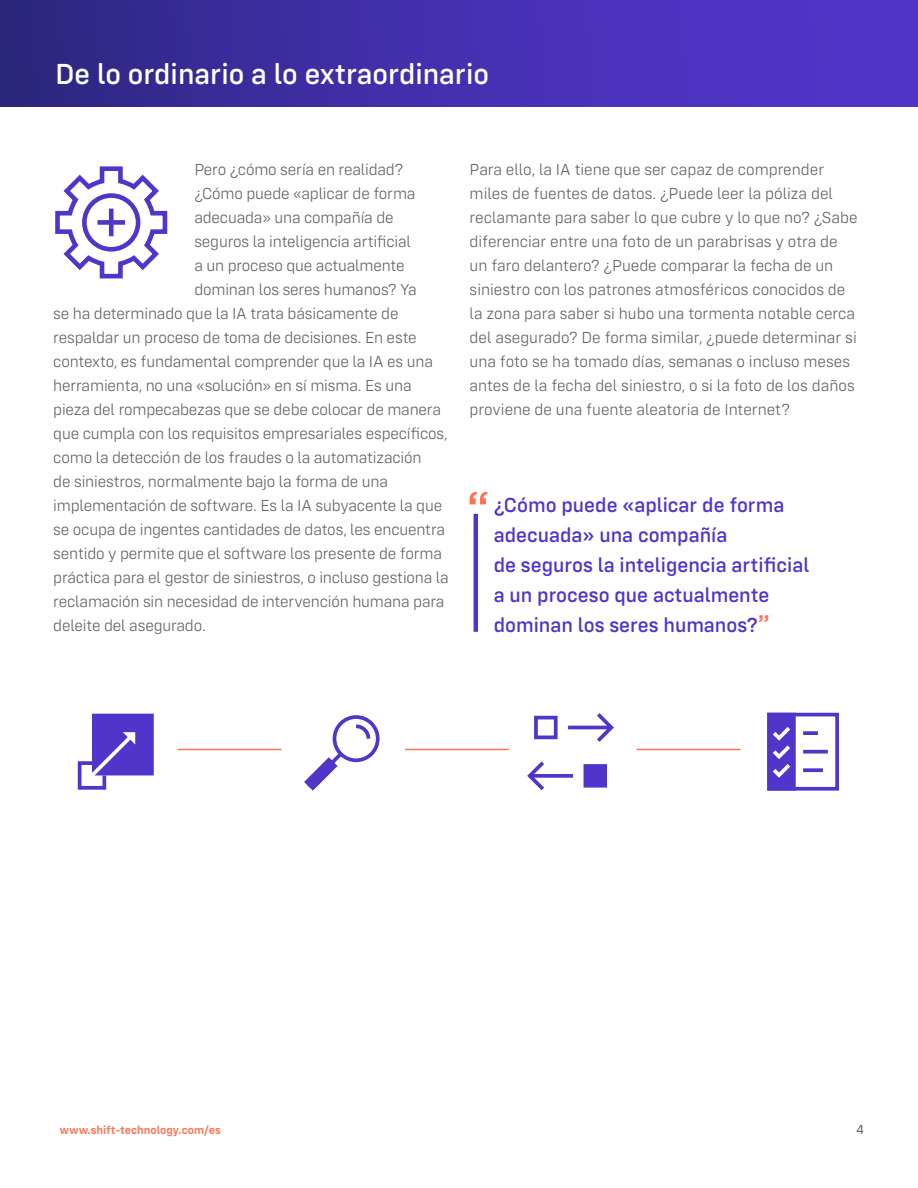
<style>
.page{position:relative;width:918px;height:1188px;background:#fff}
.page>*{position:absolute;margin:0;border:0;box-sizing:border-box;transform-origin:0 0}
.t1{font:500 30px "Config Rounded";color:#fff}
.t2{font:500 21px/30px "Config Rounded";color:#5134c9}
.t3{font:300 16.5px/24px "Config Rounded";letter-spacing:-.01em;color:#616161}
.t4{font:13.5px "Config Rounded";color:#616162}
.t5{font:600 12px "Config Rounded";color:#ff7353}
.s1{font-family:"Gotham";font-size:24px;color:#ff7353}
</style>
<div class="page">
<div style="left:0;top:0;width:918px;height:107px;background:linear-gradient(to right,#2f2884,#5636d3)"></div>
<hr style="left:474px;top:514px;width:4px;height:118px;background:#5134c9">
<svg style="left:470px;top:492px;width:17px;height:12px"></svg>
<svg style="left:55px;top:166px;width:112px;height:113px"></svg>
<div style="left:333px;top:715px;width:47px;height:47px;border:4px solid #5134c9;border-radius:50%"></div>
<svg style="left:304px;top:723px;width:68px;height:68px"></svg>
<hr style="left:568px;top:726px;width:43px;height:3px;background:#5134c9">
<svg style="left:593px;top:713px;width:21px;height:29px"></svg>
<div style="left:534px;top:716px;width:24px;height:23px;border:4px solid #5134c9"></div>
<svg style="left:548px;top:774px;width:25px;height:4px"></svg>
<svg style="left:527px;top:761px;width:21px;height:30px"></svg>
<div style="left:585px;top:766px;width:20px;height:20px;background:#5134c9"></div>
<div style="left:584px;top:764px;width:23px;height:24px;border:4px solid #5134c9"></div>
<div style="left:767px;top:713px;width:72px;height:78px;border:4px solid #5134c9"></div>
<svg style="left:803px;top:731px;width:15px;height:4px"></svg>
<svg style="left:803px;top:750px;width:25px;height:4px"></svg>
<svg style="left:803px;top:768px;width:20px;height:4px"></svg>
<svg style="left:767px;top:713px;width:29px;height:78px;background:#654bcf"></svg>
<hr style="left:405px;top:749px;width:104px;height:1px;background:#ff7353">
<hr style="left:637px;top:749px;width:103px;height:1px;background:#ff7353">
<svg style="left:78px;top:714px;width:76px;height:76px"></svg>
<hr style="left:178px;top:749px;width:103px;height:1px;background:#ff7353">
<h1 class="t1" style="left:55px;top:56px;width:436px">De lo ordinario a lo extraordinario</h1>
<p class="t3" style="left:194px;top:157px;width:210px">Pero ¿cómo sería en realidad?</p>
<p class="t3" style="left:194px;top:181px;width:223px">¿Cómo puede «aplicar de forma</p>
<p class="t3" style="left:194px;top:205px;width:201px">adecuada» una compañía de</p>
<p class="t3" style="left:194px;top:229px;width:218px">seguros la inteligencia artificial</p>
<p class="t3" style="left:194px;top:253px;width:212px">a un proceso que actualmente</p>
<p class="t3" style="left:194px;top:277px;width:224px">dominan los seres humanos? Ya</p>
<p class="t3" style="left:53px;top:301px;width:347px">se ha determinado que la IA trata básicamente de</p>
<p class="t3" style="left:53px;top:325px;width:365px">respaldar un proceso de toma de decisiones. En este</p>
<p class="t3" style="left:53px;top:349px;width:381px">contexto, es fundamental comprender que la IA es una</p>
<p class="t3" style="left:53px;top:373px;width:360px">herramienta, no una «solución» en sí misma. Es una</p>
<p class="t3" style="left:53px;top:397px;width:389px">pieza del rompecabezas que se debe colocar de manera</p>
<p class="t3" style="left:53px;top:421px;width:396px">que cumpla con los requisitos empresariales específicos,</p>
<p class="t3" style="left:53px;top:445px;width:370px">como la detección de los fraudes o la automatización</p>
<p class="t3" style="left:53px;top:469px;width:336px">de siniestros, normalmente bajo la forma de una</p>
<p class="t3" style="left:53px;top:493px;width:390px">implementación de software. Es la IA subyacente la que</p>
<p class="t3" style="left:53px;top:517px;width:393px">se ocupa de ingentes cantidades de datos, les encuentra</p>
<p class="t3" style="left:53px;top:541px;width:390px">sentido y permite que el software los presente de forma</p>
<p class="t3" style="left:53px;top:565px;width:397px">práctica para el gestor de siniestros, o incluso gestiona la</p>
<p class="t3" style="left:53px;top:589px;width:393px">reclamación sin necesidad de intervención humana para</p>
<p class="t3" style="left:53px;top:613px;width:154px">deleite del asegurado.</p>
<p class="t3" style="left:470px;top:157px;width:389px">Para ello, la IA tiene que ser capaz de comprender miles de fuentes de datos. ¿Puede leer la póliza del reclamante para saber lo que cubre y lo que no? ¿Sabe diferenciar entre una foto de un parabrisas y otra de un faro delantero? ¿Puede comparar la fecha de un siniestro con los patrones atmosféricos conocidos de la zona para saber si hubo una tormenta notable cerca del asegurado? De forma similar, ¿puede determinar si una foto se ha tomado días, semanas o incluso meses antes de la fecha del siniestro, o si la foto de los daños proviene de una fuente aleatoria de Internet?</p>
<p class="t2" style="left:494px;top:490px;width:317px">¿Cómo puede «aplicar de forma adecuada» una compañía<br>de seguros la inteligencia artificial a un proceso que actualmente dominan los seres humanos?<span class="s1">”</span></p>
<p class="t5" style="left:59px;top:1123px;width:163px">www.shift-technology.com/es</p>
<p class="t4" style="left:856px;top:1121px;width:9px">4</p>
</div>
